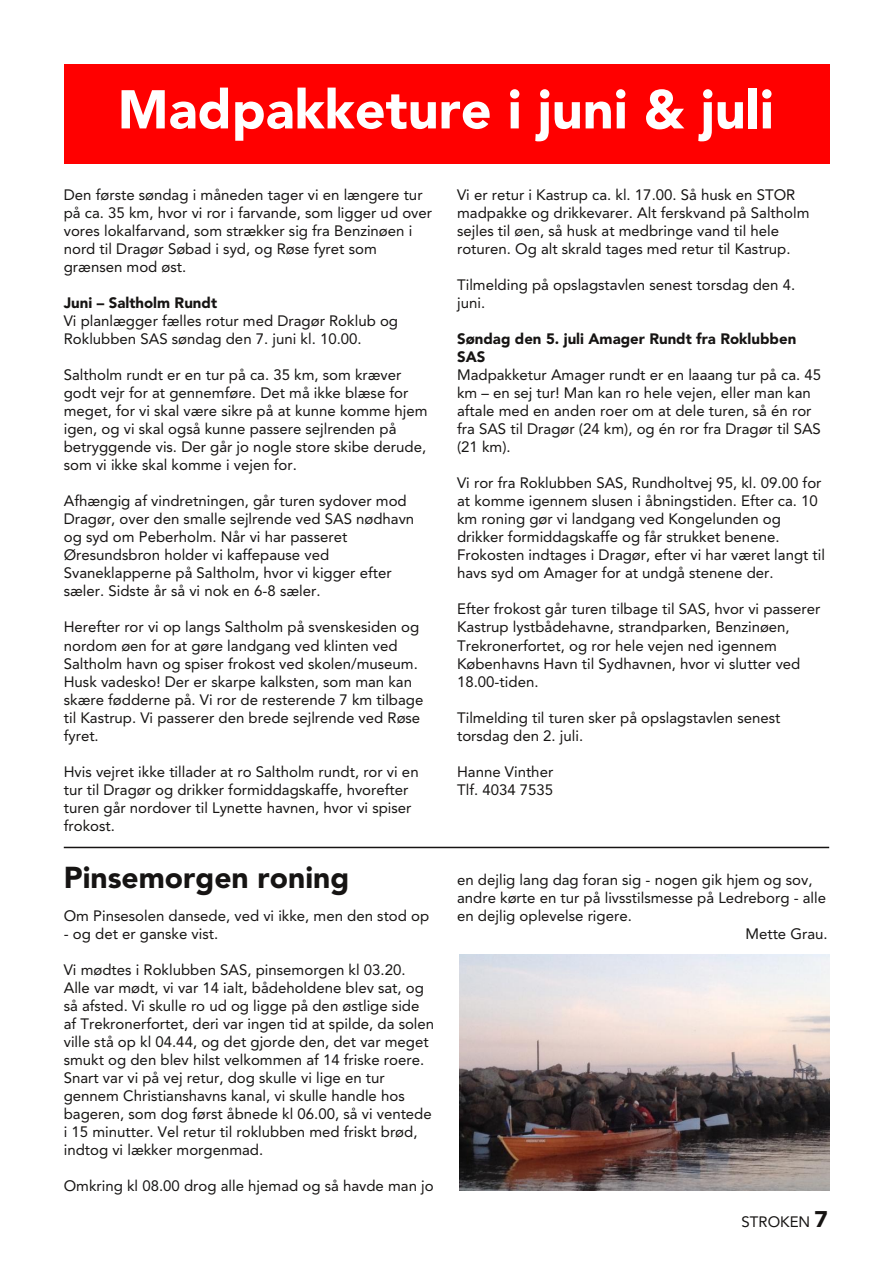
<style>
.page{position:relative;width:893px;height:1263px;background:#fff}
.page>*{position:absolute;margin:0;border:0;box-sizing:border-box;transform-origin:0 0}
.t1{font:900 54px "Avenir";color:#fff}
.t2{font:900 30px "Avenir";color:#161413}
.t3{font:15px/18px "Avenir";color:#161413}
.t4{font:900 15px/18px "Avenir";color:#161413}
.s1{font-weight:900;font-size:22.5px}
</style>
<div class="page">
<div style="left:64px;top:64px;width:765px;height:100px;background:#f00"></div>
<hr style="left:64px;top:847px;width:765px;height:1px;background:#161413">
<img style="left:459px;top:955px;width:370px;height:236px">
<h1 class="t1" style="left:118px;top:77px;width:658px">Madpakketure i juni &amp; juli</h1>
<p class="t3" style="left:64px;top:186px;width:370px">Den første søndag i måneden tager vi en længere tur på ca. 35 km, hvor vi ror i farvande, som ligger ud over vores lokalfarvand, som strækker sig fra Benzinøen i nord til Dragør Søbad i syd, og Røse fyret som grænsen mod øst.</p>
<p class="t4" style="left:64px;top:294px;width:155px">Juni – Saltholm Rundt</p>
<p class="t3" style="left:64px;top:312px;width:336px">Vi planlægger fælles rotur med Dragør Roklub og<br>Roklubben SAS søndag den 7. juni kl. 10.00.</p>
<p class="t3" style="left:64px;top:366px;width:365px">Saltholm rundt er en tur på ca. 35 km, som kræver godt vejr for at gennemføre. Det må ikke blæse for meget, for vi skal være sikre på at kunne komme hjem igen, og vi skal også kunne passere sejlrenden på betryggende vis. Der går jo nogle store skibe derude, som vi ikke skal komme i vejen for.</p>
<p class="t3" style="left:64px;top:492px;width:352px">Afhængig af vindretningen, går turen sydover mod Dragør, over den smalle sejlrende ved SAS nødhavn og syd om Peberholm. Når vi har passeret Øresundsbron holder vi kaffepause ved Svaneklapperne på Saltholm, hvor vi kigger efter sæler. Sidste år så vi nok en 6-8 sæler.</p>
<p class="t3" style="left:64px;top:618px;width:361px">Herefter ror vi op langs Saltholm på svenskesiden og nordom øen for at gøre landgang ved klinten ved Saltholm havn og spiser frokost ved skolen/museum.<br>Husk vadesko! Der er skarpe kalksten, som man kan skære fødderne på. Vi ror de resterende 7 km tilbage til Kastrup. Vi passerer den brede sejlrende ved Røse fyret.</p>
<p class="t3" style="left:64px;top:762px;width:356px">Hvis vejret ikke tillader at ro Saltholm rundt, ror vi en tur til Dragør og drikker formiddagskaffe, hvorefter turen går nordover til Lynette havnen, hvor vi spiser frokost.</p>
<h2 class="t2" style="left:64px;top:859px;width:287px">Pinsemorgen roning</h2>
<p class="t3" style="left:64px;top:906px;width:367px">Om Pinsesolen dansede, ved vi ikke, men den stod op</p>
<p class="t3" style="left:64px;top:924px;width:156px">- og det er ganske vist.</p>
<p class="t3" style="left:64px;top:960px;width:372px">Vi mødtes i Roklubben SAS, pinsemorgen kl 03.20.<br>Alle var mødt, vi var 14 ialt, bådeholdene blev sat, og så afsted. Vi skulle ro ud og ligge på den østlige side af Trekronerfortet, deri var ingen tid at spilde, da solen ville stå op kl 04.44, og det gjorde den, det var meget smukt og den blev hilst velkommen af 14 friske roere.<br>Snart var vi på vej retur, dog skulle vi lige en tur gennem Christianshavns kanal, vi skulle handle hos bageren, som dog først åbnede kl 06.00, så vi ventede i 15 minutter. Vel retur til roklubben med friskt brød, indtog vi lækker morgenmad.</p>
<p class="t3" style="left:64px;top:1176px;width:371px">Omkring kl 08.00 drog alle hjemad og så havde man jo</p>
<p class="t3" style="left:457px;top:186px;width:354px">Vi er retur i Kastrup ca. kl. 17.00. Så husk en STOR madpakke og drikkevarer. Alt ferskvand på Saltholm sejles til øen, så husk at medbringe vand til hele roturen. Og alt skrald tages med retur til Kastrup.</p>
<p class="t3" style="left:457px;top:276px;width:340px">Tilmelding på opslagstavlen senest torsdag den 4. juni.</p>
<p class="t4" style="left:457px;top:330px;width:341px">Søndag den 5. juli Amager Rundt fra Roklubben<br>SAS</p>
<p class="t3" style="left:457px;top:366px;width:366px">Madpakketur Amager rundt er en laaang tur på ca. 45 km – en sej tur! Man kan ro hele vejen, eller man kan aftale med en anden roer om at dele turen, så én ror fra SAS til Dragør (24 km), og én ror fra Dragør til SAS (21 km).</p>
<p class="t3" style="left:457px;top:474px;width:369px">Vi ror fra Roklubben SAS, Rundholtvej 95, kl. 09.00 for at komme igennem slusen i åbningstiden. Efter ca. 10 km roning gør vi landgang ved Kongelunden og drikker formiddagskaffe og får strukket benene.<br>Frokosten indtages i Dragør, efter vi har været langt til havs syd om Amager for at undgå stenene der.</p>
<p class="t3" style="left:457px;top:600px;width:365px">Efter frokost går turen tilbage til SAS, hvor vi passerer Kastrup lystbådehavne, strandparken, Benzinøen, Trekronerfortet, og ror hele vejen ned igennem Københavns Havn til Sydhavnen, hvor vi slutter ved 18.00-tiden.</p>
<p class="t3" style="left:457px;top:708px;width:325px">Tilmelding til turen sker på opslagstavlen senest torsdag den 2. juli.</p>
<p class="t3" style="left:457px;top:762px;width:98px">Hanne Vinther<br>Tlf. 4034 7535</p>
<p class="t3" style="left:457px;top:870px;width:357px">en dejlig lang dag foran sig - nogen gik hjem og sov,</p>
<p class="t3" style="left:457px;top:888px;width:371px">andre kørte en tur på livsstilsmesse på Ledreborg - alle</p>
<p class="t3" style="left:457px;top:906px;width:176px">en dejlig oplevelse rigere.</p>
<p class="t3" style="left:745px;top:924px;width:84px">Mette Grau.</p>
<p class="t3" style="left:742px;top:1212px;width:88px">STROKEN <span class="s1">7</span></p>
</div>
